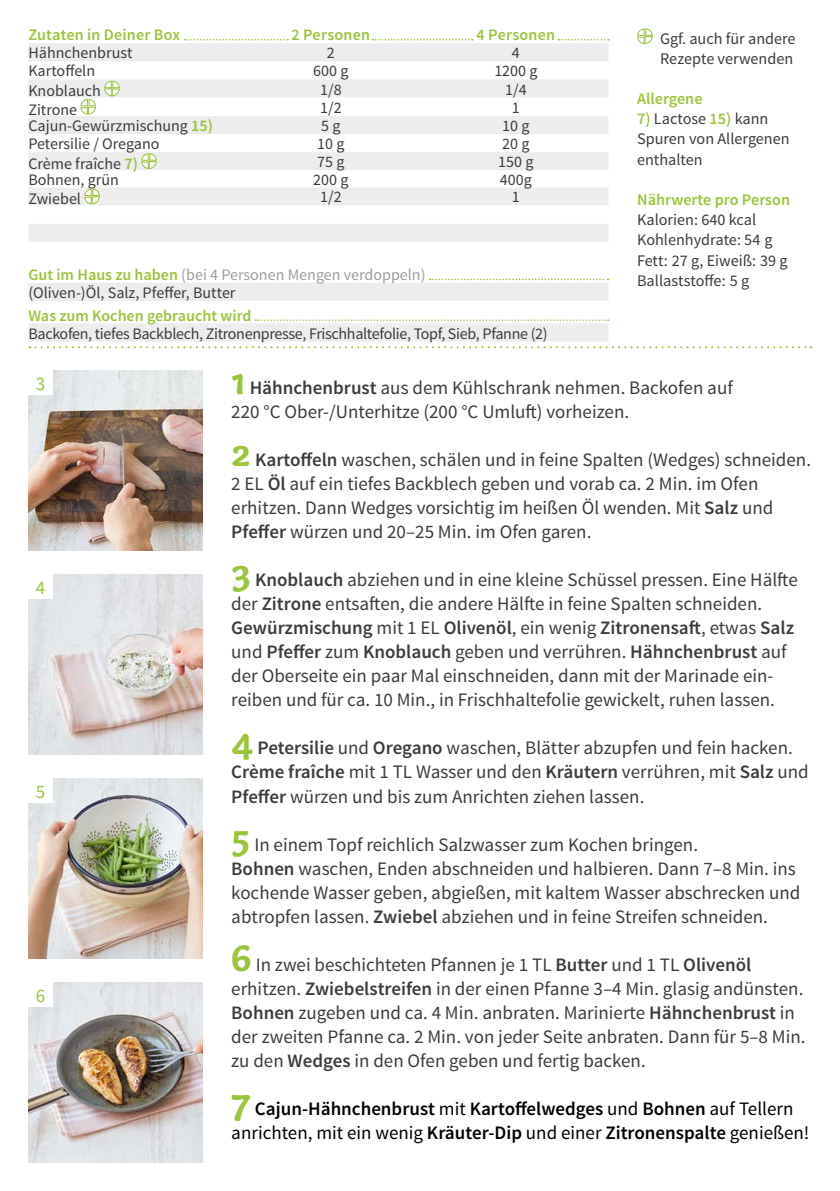
<style>
.page{position:relative;width:840px;height:1191px;background:#fff}
.page>*{position:absolute;margin:0;border:0;box-sizing:border-box;transform-origin:0 0}
.FRONT___BACK_Running{font:19px/24px "Source Sans Pro";color:#3c3c3b}
.FRONT___BACK_Running-2{font:600 19px/24px "Source Sans Pro";color:#000}
.BACK_Numbers_on_Phot{font:19px "Source Sans Pro";color:#9ac43a}
.BACK_Text_next_to_ta{font:16.2px/20.2px "Source Sans Pro";color:#3c3c3b}
.BACK_Text_next_to_ta-2{font:600 16.2px "Source Sans Pro";color:#9ac43a}
.BACK_Table_Content_L{font:16px "Source Sans Pro";color:#3c3c3b}
.BACK_Table_Content_C{font:16px "Source Sans Pro";color:#3c3c3b}
.BACK_Table_Content_L-2{font:16px "Source Sans Pro";letter-spacing:-.02em;color:#3c3c3b}
.BACK_Table_Content_C-2{font:16px "Source Sans Pro";color:#9d9d9c}
.BACK_Table_Header_CE{font:600 16px "Source Sans Pro";letter-spacing:.015em;color:#9ac43a}
.BACK_Table_Content_L-3{font:600 16px "Source Sans Pro";color:#9ac43a}
.s1{font-weight:600;font-size:16.2px;color:#9ac43a}
.s2{font-weight:600;color:#9ac43a}
.s3{font-family:"Capucine Basic";font-weight:700;font-size:40px;color:#9ac43a}
.s4{font-weight:600}
.s5{font-weight:400}
</style>
<div class="page">
<div style="left:556px;top:38px;width:61px;height:12px;background:#000;opacity:.2"></div>
<svg style="left:558px;top:39px;width:50px;height:1px"></svg>
<div style="left:182px;top:38px;width:114px;height:12px;background:#000;opacity:.2"></div>
<svg style="left:184px;top:39px;width:104px;height:1px"></svg>
<div style="left:370px;top:38px;width:111px;height:12px;background:#000;opacity:.2"></div>
<svg style="left:372px;top:39px;width:101px;height:1px"></svg>
<img style="left:28px;top:982px;width:175px;height:180px">
<img style="left:28px;top:778px;width:175px;height:180px">
<img style="left:28px;top:574px;width:175px;height:180px">
<img style="left:28px;top:370px;width:175px;height:180px">
<svg style="left:29px;top:346px;width:782px;height:2px"></svg>
<svg style="left:28px;top:43px;width:580px;height:298px;fill:#f0f0f0"></svg>
<svg style="left:28px;top:98px;width:580px;height:126px"></svg>
<svg style="left:104px;top:80px;width:16px;height:17px"></svg>
<svg style="left:80px;top:98px;width:16px;height:17px"></svg>
<svg style="left:141px;top:153px;width:16px;height:17px"></svg>
<svg style="left:84px;top:188px;width:16px;height:17px"></svg>
<svg style="left:429px;top:279px;width:179px;height:1px"></svg>
<svg style="left:255px;top:319px;width:353px;height:2px"></svg>
<div style="left:28px;top:370px;width:24px;height:24px;background:#fff"></div>
<div style="left:28px;top:574px;width:24px;height:24px;background:#fff"></div>
<div style="left:28px;top:982px;width:24px;height:24px;background:#fff"></div>
<div style="left:28px;top:778px;width:24px;height:24px;background:#fff"></div>
<svg style="left:637px;top:28px;width:16px;height:17px"></svg>
<p class="BACK_Table_Header_CE" style="left:28px;top:25px;width:153px">Zutaten in Deiner Box</p>
<p class="BACK_Table_Header_CE" style="left:291px;top:25px;width:80px">2 Personen</p>
<p class="BACK_Table_Header_CE" style="left:476px;top:25px;width:80px">4 Personen</p>
<p class="BACK_Table_Content_L" style="left:28px;top:43px;width:106px">Hähnchenbrust</p>
<p class="BACK_Table_Content_C" style="left:327px;top:43px;width:9px">2</p>
<p class="BACK_Table_Content_C" style="left:511px;top:43px;width:9px">4</p>
<p class="BACK_Table_Content_L" style="left:28px;top:61px;width:68px">Kartoffeln</p>
<p class="BACK_Table_Content_C" style="left:313px;top:61px;width:37px">600 g</p>
<p class="BACK_Table_Content_C" style="left:494px;top:61px;width:45px">1200 g</p>
<p class="BACK_Table_Content_L" style="left:28px;top:81px;width:74px">Knoblauch</p>
<p class="BACK_Table_Content_C" style="left:320px;top:79px;width:23px">1/8</p>
<p class="BACK_Table_Content_C" style="left:505px;top:79px;width:23px">1/4</p>
<p class="BACK_Table_Content_L" style="left:28px;top:99px;width:50px">Zitrone</p>
<p class="BACK_Table_Content_C" style="left:320px;top:97px;width:23px">1/2</p>
<p class="BACK_Table_Content_C" style="left:511px;top:97px;width:9px">1</p>
<p class="BACK_Table_Content_L" style="left:28px;top:116px;width:186px">Cajun-Gewürzmischung <span class="s1">15)</span></p>
<p class="BACK_Table_Content_C" style="left:321px;top:116px;width:21px">5 g</p>
<p class="BACK_Table_Content_C" style="left:502px;top:116px;width:29px">10 g</p>
<p class="BACK_Table_Content_L" style="left:28px;top:134px;width:132px">Petersilie / Oregano</p>
<p class="BACK_Table_Content_C" style="left:317px;top:134px;width:29px">10 g</p>
<p class="BACK_Table_Content_C" style="left:502px;top:134px;width:29px">20 g</p>
<p class="BACK_Table_Content_L" style="left:28px;top:154px;width:111px">Crème fraîche <span class="s1">7)</span></p>
<p class="BACK_Table_Content_C" style="left:317px;top:152px;width:29px">75 g</p>
<p class="BACK_Table_Content_C" style="left:498px;top:152px;width:37px">150 g</p>
<p class="BACK_Table_Content_L" style="left:28px;top:169px;width:92px">Bohnen, grün</p>
<p class="BACK_Table_Content_C" style="left:313px;top:169px;width:37px">200 g</p>
<p class="BACK_Table_Content_C" style="left:499px;top:169px;width:33px">400g</p>
<p class="BACK_Table_Content_L" style="left:28px;top:189px;width:54px">Zwiebel</p>
<p class="BACK_Table_Content_C" style="left:320px;top:187px;width:23px">1/2</p>
<p class="BACK_Table_Content_C" style="left:511px;top:187px;width:9px">1</p>
<p class="BACK_Text_next_to_ta" style="left:659px;top:29px;width:137px">Ggf. auch für andere<br>Rezepte verwenden</p>
<p class="BACK_Text_next_to_ta-2" style="left:636px;top:88px;width:67px">Allergene</p>
<p class="BACK_Text_next_to_ta" style="left:636px;top:109px;width:154px"><span class="s2">7)</span> Lactose <span class="s2">15)</span> kann<br>Spuren von Allergenen enthalten</p>
<p class="BACK_Text_next_to_ta-2" style="left:636px;top:189px;width:154px">Nährwerte pro Person</p>
<p class="BACK_Text_next_to_ta" style="left:636px;top:210px;width:120px">Kalorien: 640 kcal</p>
<p class="BACK_Text_next_to_ta" style="left:636px;top:230px;width:152px">Kohlenhydrate: 54 g<br>Fett: 27 g, Eiweiß: 39 g</p>
<p class="BACK_Text_next_to_ta" style="left:636px;top:271px;width:113px">Ballaststoffe: 5 g</p>
<p class="BACK_Table_Content_C-2" style="left:28px;top:264px;width:398px"><span class="s2">Gut im Haus zu haben</span> (bei 4 Personen Mengen verdoppeln)</p>
<p class="BACK_Table_Content_C" style="left:28px;top:282px;width:208px">(Oliven-)Öl, Salz, Pfeffer, Butter</p>
<p class="BACK_Table_Content_L-3" style="left:28px;top:305px;width:224px">Was zum Kochen gebraucht wird</p>
<p class="BACK_Table_Content_L-2" style="left:28px;top:323px;width:520px">Backofen, tiefes Backblech, Zitronenpresse, Frischhaltefolie, Topf, Sieb, Pfanne (2)</p>
<p class="BACK_Numbers_on_Phot" style="left:36px;top:371px;width:11px">3</p>
<p class="FRONT___BACK_Running" style="left:231px;top:376px;width:503px"><span class="s3">1</span> <span class="s4">Hähnchenbrust</span> aus dem Kühlschrank nehmen. Backofen auf<br>220 °C Ober-/Unterhitze (200 °C Umluft) vorheizen.</p>
<p class="FRONT___BACK_Running" style="left:231px;top:448px;width:581px"><span class="s3">2</span> <span class="s4">Kartoffeln</span> waschen, schälen und in feine Spalten (Wedges) schneiden.<br>2 EL <span class="s4">Öl</span> auf ein tiefes Backblech geben und vorab ca. 2 Min. im Ofen erhitzen. Dann Wedges vorsichtig im heißen Öl wenden. Mit <span class="s4">Salz</span> und <span class="s4">Pfeffer</span> würzen und 20–25 Min. im Ofen garen.</p>
<p class="FRONT___BACK_Running" style="left:231px;top:568px;width:567px"><span class="s3">3</span> <span class="s4">Knoblauch</span> abziehen und in eine kleine Schüssel pressen. Eine Hälfte der <span class="s4">Zitrone</span> entsaften, die andere Hälfte in feine Spalten schneiden.<br><span class="s4">Gewürzmischung</span> mit 1 EL <span class="s4">Olivenöl</span>, ein wenig <span class="s4">Zitronensaft</span>, etwas <span class="s4">Salz </span>und <span class="s4">Pfeffer</span> zum <span class="s4">Knoblauch</span> geben und verrühren. <span class="s4">Hähnchenbrust</span> auf der Oberseite ein paar Mal einschneiden, dann mit der Marinade ein&shy;reiben und für ca. 10 Min., in Frischhaltefolie gewickelt, ruhen lassen.</p>
<p class="FRONT___BACK_Running" style="left:231px;top:736px;width:578px"><span class="s3">4</span> <span class="s4">Petersilie</span> und <span class="s4">Oregano</span> waschen, Blätter abzupfen und fein hacken.<br><span class="s4">Crème fraîche</span> mit 1 TL Wasser und den <span class="s4">Kräutern</span> verrühren, mit <span class="s4">Salz</span> und<br><span class="s4">Pfeffer</span> würzen und bis zum Anrichten ziehen lassen.</p>
<p class="FRONT___BACK_Running" style="left:231px;top:832px;width:570px"><span class="s3">5</span> In einem Topf reichlich Salzwasser zum Kochen bringen.<br><span class="s4">Bohnen</span> waschen, Enden abschneiden und halbieren. Dann 7–8 Min. ins kochende Wasser geben, abgießen, mit kaltem Wasser abschrecken und abtropfen lassen. <span class="s4">Zwiebel</span> abziehen und in feine Streifen schneiden.</p>
<p class="FRONT___BACK_Running" style="left:231px;top:952px;width:575px"><span class="s3">6</span> In zwei beschichteten Pfannen je 1 TL <span class="s4">Butter</span> und 1 TL <span class="s4">Olivenöl </span>erhitzen. <span class="s4">Zwiebelstreifen</span> in der einen Pfanne 3–4 Min. glasig andünsten.<br><span class="s4">Bohnen</span> zugeben und ca. 4 Min. anbraten. Marinierte <span class="s4">Hähnchenbrust</span> in der zweiten Pfanne ca. 2 Min. von jeder Seite anbraten. Dann für 5–8 Min. zu den <span class="s4">Wedges</span> in den Ofen geben und fertig backen.</p>
<p class="FRONT___BACK_Running-2" style="left:231px;top:1096px;width:579px"><span class="s3">7</span> Cajun-Hähnchenbrust <span class="s5">mit</span> Kartoffelwedges <span class="s5">und</span> Bohnen <span class="s5">auf Tellern anrichten, mit ein wenig</span> Kräuter-Dip <span class="s5">und einer</span> Zitronenspalte <span class="s5">genießen!</span></p>
<p class="BACK_Numbers_on_Phot" style="left:36px;top:575px;width:11px">4</p>
<p class="BACK_Numbers_on_Phot" style="left:36px;top:779px;width:11px">5</p>
<p class="BACK_Numbers_on_Phot" style="left:36px;top:983px;width:11px">6</p>
</div>
